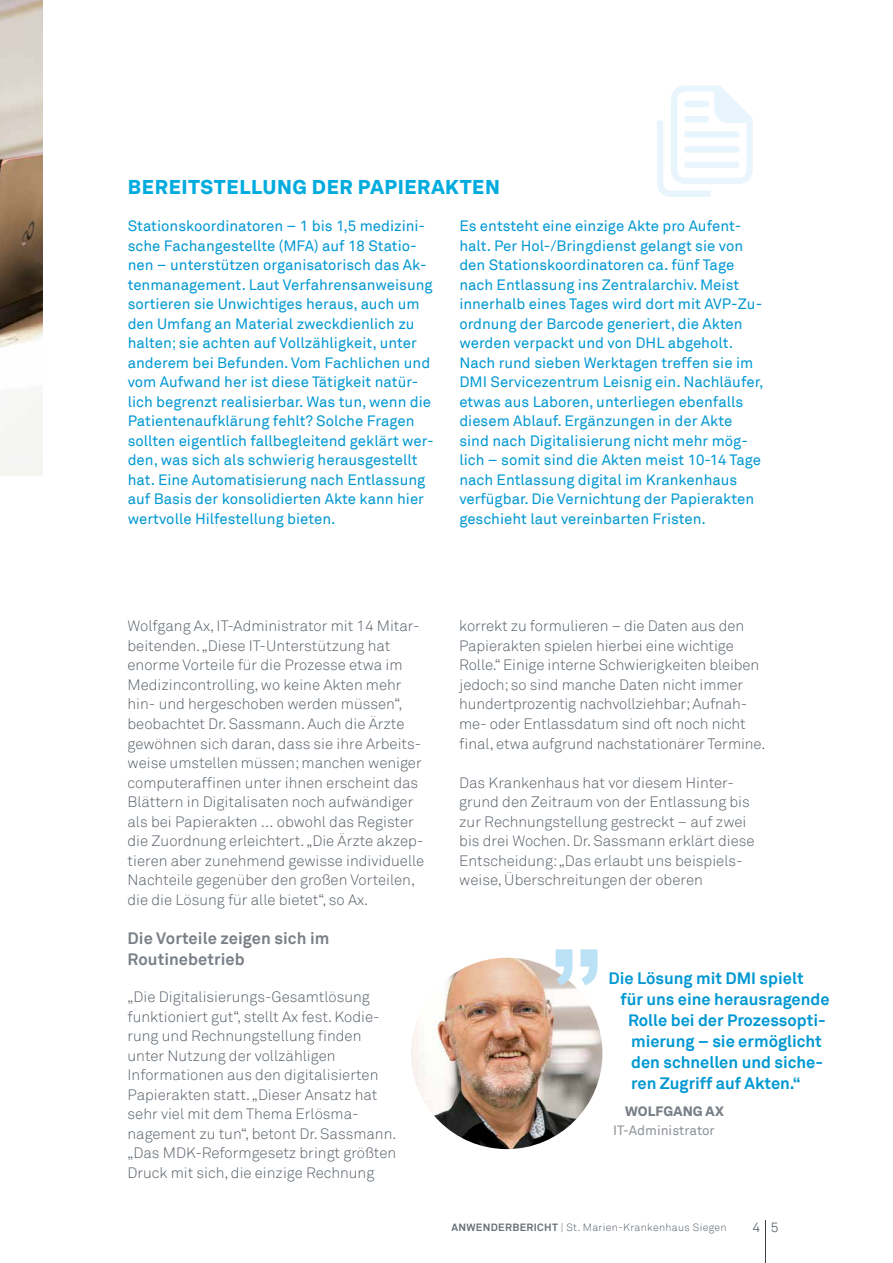
<style>
.page{position:relative;width:893px;height:1263px;background:#fff}
.page>*{position:absolute;margin:0;border:0;box-sizing:border-box;transform-origin:0 0}
.t1{font:900 19.8px "Akkurat LL";letter-spacing:.03em;color:#00abde}
.t2{font:700 16.5px "Akkurat";color:#0098d3}
.t3{font:700 16.5px/21px "Akkurat";letter-spacing:.005em;color:#7a8087}
.t4{font:300 15px/19.5px "Akkurat";color:#565f67}
.t5{font:15px/19.5px "Akkurat";color:#0098d3}
.t6{font:13.5px "Akkurat";color:#8e9298}
.t7{font:900 13.5px "Akkurat LL";letter-spacing:.01em;color:#7a8087}
.t8{font:300 13.5px "Akkurat";color:#37424b}
.t9{font:300 10.5px "Akkurat";letter-spacing:.03em;color:#565f67}
.s1{font-weight:700;color:#686f77}
</style>
<div class="page">
<svg style="left:657px;top:85px;width:96px;height:112px"></svg>
<img style="left:0;top:0;width:43px;height:475px">
<img style="left:411px;top:958px;width:191px;height:191px;border-radius:96px">
<svg style="left:556px;top:949px;width:41px;height:36px"></svg>
<hr style="left:765px;top:1220px;width:1px;height:43px;background:#37424b">
<h1 class="t1" style="left:128px;top:172px;width:374px">BEREITSTELLUNG DER PAPIERAKTEN</h1>
<p class="t5" style="left:128px;top:216px;width:308px">Stationskoordinatoren – 1 bis 1,5 medizini&shy;sche Fachangestellte (MFA) auf 18 Statio&shy;nen – unterstützen organisatorisch das Ak&shy;tenmanagement. Laut Verfahrensanweisung sortieren sie Unwichtiges heraus, auch um den Umfang an Material zweckdienlich zu halten; sie achten auf Vollzähligkeit, unter anderem bei Befunden. Vom Fachlichen und vom Aufwand her ist diese Tätigkeit natür&shy;lich begrenzt realisierbar. Was tun, wenn die Patientenaufklärung fehlt? Solche Fragen sollten eigentlich fallbegleitend geklärt wer&shy;den, was sich als schwierig herausgestellt hat. Eine Automatisierung nach Entlassung auf Basis der konsolidierten Akte kann hier wertvolle Hilfestellung bieten.</p>
<p class="t5" style="left:459px;top:216px;width:306px">Es entsteht eine einzige Akte pro Aufent&shy;halt. Per Hol-/Bringdienst gelangt sie von den Stationskoordinatoren ca. fünf Tage nach Entlassung ins Zentralarchiv. Meist innerhalb eines Tages wird dort mit AVP-Zu&shy;ordnung der Barcode generiert, die Akten werden verpackt und von DHL abgeholt.<br>Nach rund sieben Werktagen treffen sie im DMI Servicezentrum Leisnig ein. Nachläufer, etwas aus Laboren, unterliegen ebenfalls diesem Ablauf. Ergänzungen in der Akte sind nach Digitalisierung nicht mehr mög&shy;lich – somit sind die Akten meist 10-14 Tage nach Entlassung digital im Krankenhaus verfügbar. Die Vernichtung der Papierakten geschieht laut vereinbarten Fristen.</p>
<p class="t4" style="left:128px;top:617px;width:298px">Wolfgang Ax, IT-Administrator mit 14 Mitar&shy;beitenden. „Diese IT-Unterstützung hat enorme Vorteile für die Prozesse etwa im Medizincontrolling, wo keine Akten mehr hin- und hergeschoben werden müssen“, beobachtet Dr. Sassmann. Auch die Ärzte gewöhnen sich daran, dass sie ihre Arbeits&shy;weise umstellen müssen; manchen weniger computeraffinen unter ihnen erscheint das Blättern in Digitalisaten noch aufwändiger als bei Papierakten … obwohl das Register die Zuordnung erleichtert. „Die Ärzte akzep&shy;tieren aber zunehmend gewisse individuelle Nachteile gegenüber den großen Vorteilen, die die Lösung für alle bietet“, so Ax.</p>
<p class="t3" style="left:128px;top:927px;width:203px">Die Vorteile zeigen sich im<br>Routinebetrieb</p>
<p class="t4" style="left:128px;top:987px;width:270px">„Die Digitalisierungs-Gesamtlösung funktioniert gut“, stellt Ax fest. Kodie&shy;rung und Rechnungstellung finden unter Nutzung der vollzähligen Informationen aus den digitalisierten Papierakten statt. „Dieser Ansatz hat sehr viel mit dem Thema Erlösma&shy;nagement zu tun“, betont Dr. Sassmann. „Das MDK-Reformgesetz bringt größten Druck mit sich, die einzige Rechnung</p>
<p class="t4" style="left:459px;top:617px;width:308px">korrekt zu formulieren – die Daten aus den Papierakten spielen hierbei eine wichtige Rolle.“ Einige interne Schwierigkeiten bleiben jedoch; so sind manche Daten nicht immer hundertprozentig nachvollziehbar; Aufnah&shy;me- oder Entlassdatum sind oft noch nicht final, etwa aufgrund nachstationärer Termine.</p>
<p class="t4" style="left:459px;top:773px;width:297px">Das Krankenhaus hat vor diesem Hinter&shy;grund den Zeitraum von der Entlassung bis zur Rechnungstellung gestreckt – auf zwei bis drei Wochen. Dr. Sassmann erklärt diese Entscheidung: „Das erlaubt uns beispiels&shy;weise, Überschreitungen der oberen</p>
<p class="t2" style="left:609px;top:968px;width:196px">Die Lösung mit DMI spielt</p>
<p class="t2" style="left:621px;top:989px;width:211px">für uns eine herausragende</p>
<p class="t2" style="left:628px;top:1010px;width:199px">Rolle bei der Prozessopti-</p>
<p class="t2" style="left:631px;top:1031px;width:192px">mierung – sie ermöglicht</p>
<p class="t2" style="left:631px;top:1052px;width:193px">den schnellen und siche-</p>
<p class="t2" style="left:631px;top:1073px;width:171px">ren Zugriff auf Akten.“</p>
<p class="t7" style="left:625px;top:1100px;width:100px">WOLFGANG AX</p>
<p class="t6" style="left:613px;top:1122px;width:103px">IT-Administrator</p>
<p class="t9" style="left:451px;top:1221px;width:277px"><span class="s1">ANWENDERBERICHT</span> | St. Marien-Krankenhaus Siegen</p>
<p class="t8" style="left:753px;top:1219px;width:27px">4 5</p>
</div>
